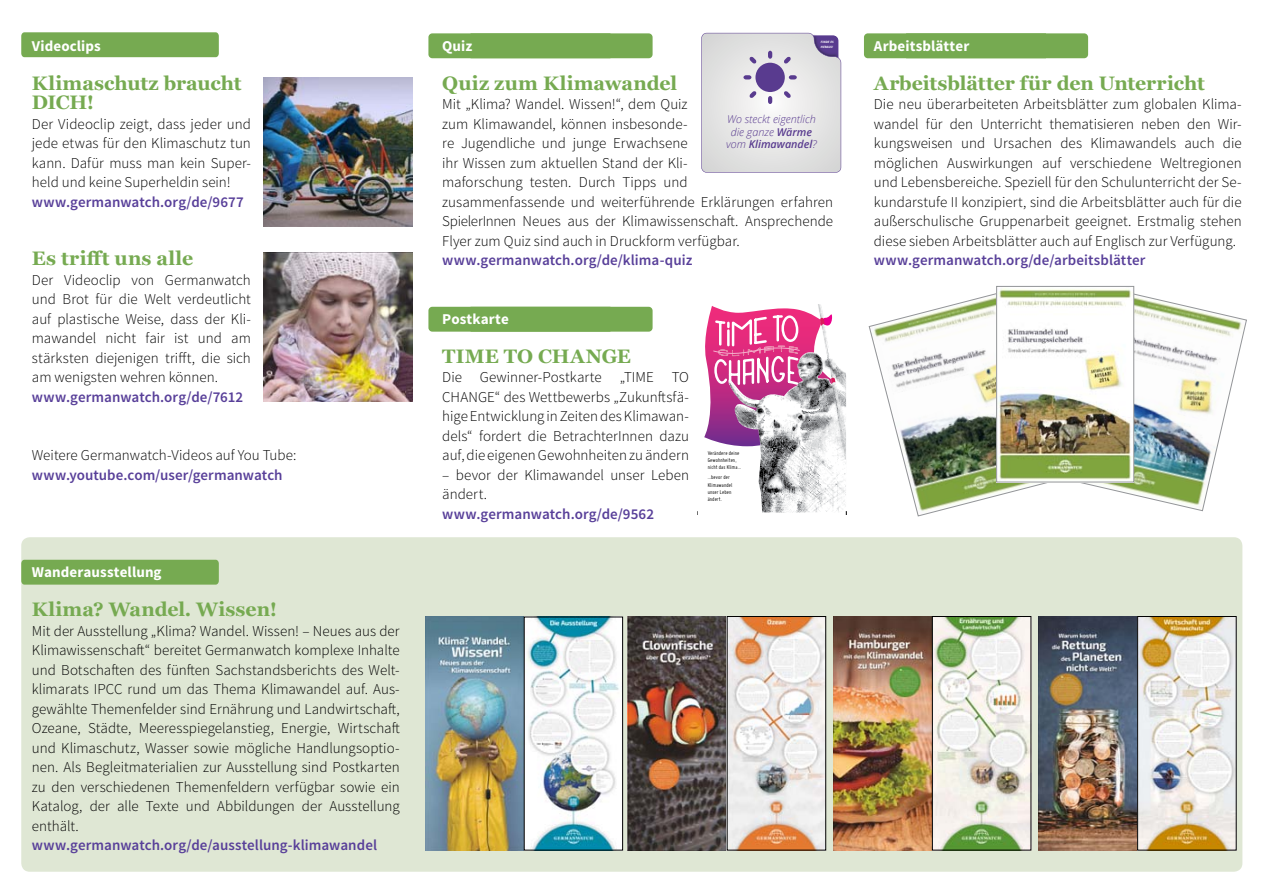
<style>
.page{position:relative;width:1263px;height:893px;background:#fff}
.page>*{position:absolute;margin:0;border:0;box-sizing:border-box;transform-origin:0 0}
.t1{font:700 19.5px/19.5px "Georgia";color:#76aa51}
.t2{font:300 15px/19.5px "Source Sans Pro";color:#000;text-align:justify}
.t3{font:600 15px "Source Sans Pro";letter-spacing:.005em;color:#583f99}
.t4{font:700 15px "Source Sans Pro";letter-spacing:.005em;color:#fff}
.t5{font:italic 300 10.8px/12.9px "Open Sans";color:#593b8f;text-align:center}
.t6{font:6px/7.2px "Miso";letter-spacing:.01em;color:#000}
.t7{font:700 5.55px/6.6px "Miso";color:#000}
.t8{font:italic 700 3px/4.9px "Open Sans";color:#fff}
.s1{font-weight:600}
</style>
<div class="page">
<div style="left:864px;top:33px;width:224px;height:25px;background:#76aa51"></div>
<div style="left:428px;top:307px;width:225px;height:25px;background:#76aa51"></div>
<div style="left:428px;top:33px;width:225px;height:25px;background:#76aa51"></div>
<div style="left:21px;top:537px;width:1221px;height:335px;background:#dfe7d4;border-radius:9px"></div>
<div style="left:21px;top:32px;width:198px;height:25px;background:#76aa51"></div>
<div style="left:21px;top:560px;width:198px;height:25px;background:#76aa51"></div>
<img style="left:264px;top:77px;width:148px;height:149px">
<img style="left:425px;top:617px;width:196px;height:233px">
<div style="left:524px;top:617px;width:99px;height:233px;border:1px solid #000"></div>
<img style="left:833px;top:616px;width:196px;height:234px">
<div style="left:932px;top:616px;width:99px;height:234px;border:1px solid #000"></div>
<img style="left:628px;top:616px;width:196px;height:234px">
<div style="left:727px;top:616px;width:99px;height:234px;border:1px solid #000"></div>
<svg style="left:701px;top:32px;width:141px;height:141px;background:#d9d7dd"></svg>
<img style="left:741px;top:363px;width:105px;height:149px">
<svg style="left:704px;top:304px;width:131px;height:142px"></svg>
<img style="left:264px;top:253px;width:148px;height:149px">
<img style="left:1038px;top:616px;width:196px;height:234px">
<div style="left:1137px;top:616px;width:99px;height:234px;border:1px solid #000"></div>
<img style="left:869px;top:293px;width:184px;height:223px">
<img style="left:1067px;top:288px;width:180px;height:223px">
<img style="left:998px;top:288px;width:134px;height:192px">
<div style="left:996px;top:286px;width:138px;height:196px;border:1px solid #939598"></div>
<p class="t4" style="left:32px;top:36px;width:70px">Videoclips</p>
<h1 class="t1" style="left:32px;top:73px;width:211px">Klimaschutz braucht<br>DICH!</h1>
<p class="t2" style="left:32px;top:114px;width:220px">Der Videoclip zeigt, dass jeder und jede etwas für den Klimaschutz tun kann. Dafür muss man kein Super&shy;held und keine Superheldin sein!</p>
<p class="t3" style="left:32px;top:192px;width:213px">www.germanwatch.org/de/9677</p>
<h1 class="t1" style="left:32px;top:249px;width:163px">Es trifft uns alle</h1>
<p class="t2" style="left:32px;top:270px;width:220px">Der Videoclip von Germanwatch und Brot für die Welt verdeutlicht auf plastische Weise, dass der Kli&shy;mawandel nicht fair ist und am stärksten diejenigen trifft, die sich am wenigsten wehren können.</p>
<p class="t3" style="left:32px;top:387px;width:213px">www.germanwatch.org/de/7612</p>
<p class="t2" style="left:32px;top:446px;width:266px">Weitere Germanwatch-Videos auf You Tube:</p>
<p class="t3" style="left:32px;top:465px;width:252px">www.youtube.com/user/germanwatch</p>
<p class="t4" style="left:32px;top:563px;width:131px">Wanderausstellung</p>
<h1 class="t1" style="left:32px;top:600px;width:247px">Klima? Wandel. Wissen!</h1>
<p class="t2" style="left:32px;top:621px;width:369px">Mit der Ausstellung „Klima? Wandel. Wissen! – Neues aus der Klimawissenschaft“ bereitet Germanwatch komplexe Inhalte und Botschaften des fünften Sachstandsberichts des Welt&shy;klimarats IPCC rund um das Thema Klimawandel auf. Aus&shy;gewählte Themenfelder sind Ernährung und Landwirtschaft, Ozeane, Städte, Meeresspiegelanstieg, Energie, Wirtschaft und Klimaschutz, Wasser sowie mögliche Handlungsoptio&shy;nen. Als Begleitmaterialien zur Ausstellung sind Postkarten zu den verschiedenen Themenfeldern verfügbar sowie ein Katalog, der alle Texte und Abbildungen der Ausstellung enthält.</p>
<p class="t3" style="left:32px;top:836px;width:347px">www.germanwatch.org/de/ausstellung-klimawandel</p>
<p class="t4" style="left:442px;top:36px;width:32px">Quiz</p>
<h1 class="t1" style="left:442px;top:73px;width:236px">Quiz zum Klimawandel</h1>
<p class="t2" style="left:442px;top:95px;width:392px;text-align:left">Mit „Klima? Wandel. Wissen!“, dem Quiz<br>zum Klimawandel, können insbesonde-<br>re Jugendliche und junge Erwachsene<br>ihr Wissen zum aktuellen Stand der Kli-<br>maforschung testen. Durch Tipps und<br>zusammenfassende und weiterführende Erklärungen erfahren SpielerInnen Neues aus der Klimawissenschaft. Ansprechende Flyer zum Quiz sind auch in Druckform verfügbar.</p>
<p class="t3" style="left:442px;top:251px;width:252px">www.germanwatch.org/de/klima-quiz</p>
<p class="t8" style="left:821px;top:39px;width:14px">FINDE ES<br>HERAUS!</p>
<p class="t5" style="left:726px;top:112px;width:92px">Wo steckt eigentlich die ganze <span class="s1">Wärme </span>vom <span class="s1">Klimawandel</span>?</p>
<p class="t4" style="left:442px;top:309px;width:68px">Postkarte</p>
<h1 class="t1" style="left:442px;top:346px;width:190px">TIME TO CHANGE</h1>
<p class="t2" style="left:442px;top:368px;width:248px">Die Gewinner-Postkarte „TIME TO CHANGE“ des Wettbewerbs „Zukunftsfä&shy;hige Entwicklung in Zeiten des Klimawan&shy;dels“ fordert die BetrachterInnen dazu auf, die eigenen Gewohnheiten zu ändern</p>
<p class="t2" style="left:442px;top:465px;width:248px">– bevor der Klimawandel unser Leben ändert.</p>
<p class="t3" style="left:442px;top:504px;width:213px">www.germanwatch.org/de/9562</p>
<p class="t7" style="left:632px;top:451px;width:45px">Gewohn-heiten nicht das<br>Klima …</p>
<p class="t7" style="left:632px;top:473px;width:46px">… bevor der Klimawandel</p>
<p class="t6" style="left:708px;top:449px;width:35px">Verändere deine<br>Gewohnheiten, nicht das Klima…</p>
<p class="t6" style="left:708px;top:474px;width:26px">…bevor der<br>Klimawandel unser Leben ändert.</p>
<p class="t4" style="left:874px;top:36px;width:97px">Arbeitsblätter</p>
<h1 class="t1" style="left:874px;top:73px;width:332px">Arbeitsblätter für den Unterricht</h1>
<p class="t2" style="left:874px;top:95px;width:369px">Die neu überarbeiteten Arbeitsblätter zum globalen Klima&shy;wandel für den Unterricht thematisieren neben den Wir&shy;kungsweisen und Ursachen des Klimawandels auch die möglichen Auswirkungen auf verschiedene Weltregionen und Lebensbereiche. Speziell für den Schulunterricht der Se&shy;kundarstufe II konzipiert, sind die Arbeitsblätter auch für die außerschulische Gruppenarbeit geeignet. Erstmalig stehen diese sieben Arbeitsblätter auch auf Englisch zur Verfügung.</p>
<p class="t3" style="left:874px;top:251px;width:273px">www.germanwatch.org/de/arbeitsblätter</p>
</div>
